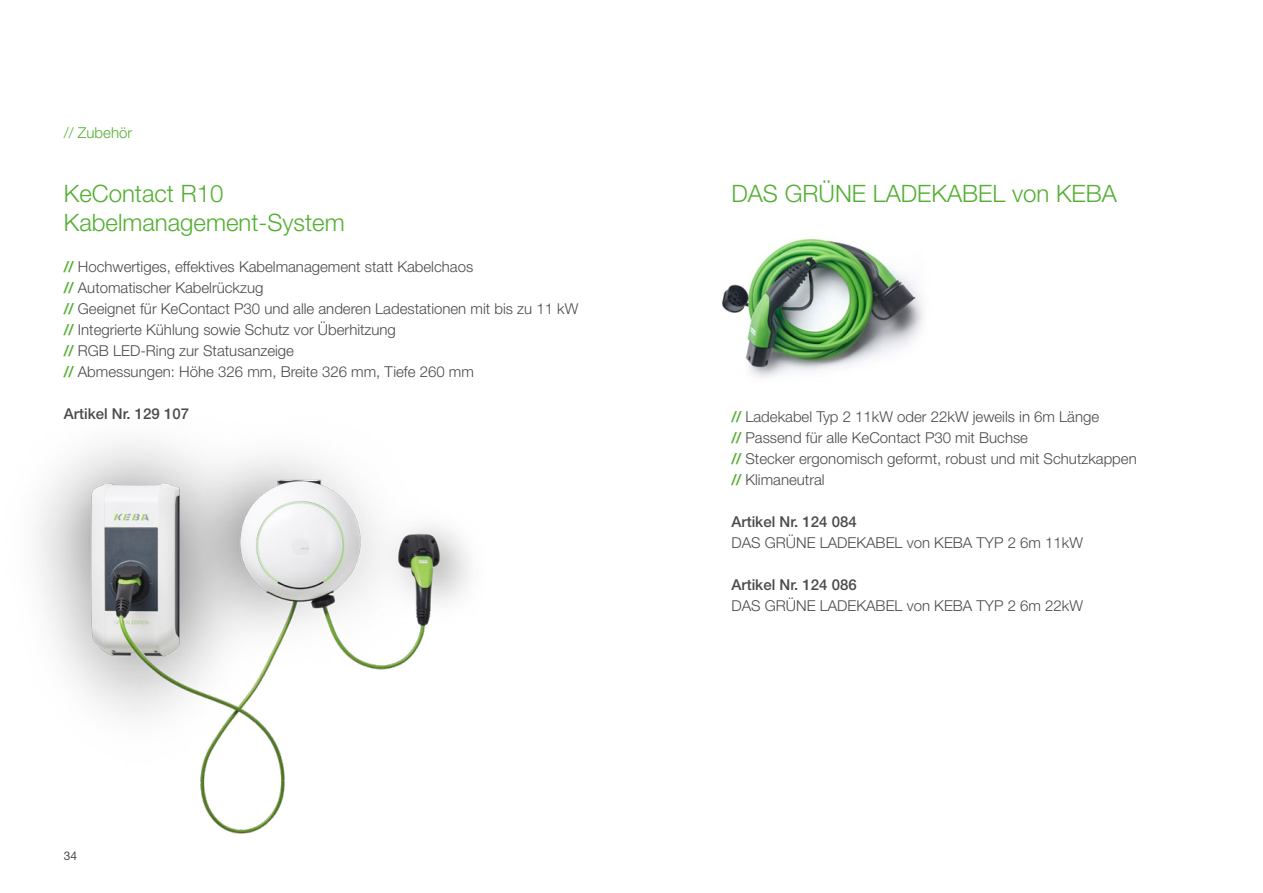
<style>
.page{position:relative;width:1263px;height:893px;background:#fff}
.page>*{position:absolute;margin:0;border:0;box-sizing:border-box;transform-origin:0 0}
.t1{font:300 24px/28.8px "Helvetica Neue LT Pro";color:#53af32}
.t2{font:300 15px/21px "Helvetica Neue LT Pro";color:#4b4b4a}
.t3{font:500 15px "Helvetica Neue LT Pro";color:#4b4b4a}
.t4{font:300 15px "Helvetica Neue LT Pro";color:#53af32}
.t5{font:12px "Helvetica Neue LT Pro";color:#4b4b4a}
.s1{font-weight:500;color:#53af32}
</style>
<div class="page">
<img style="left:37px;top:442px;width:432px;height:392px">
<img style="left:722px;top:238px;width:201px;height:140px">
<p class="t4" style="left:64px;top:124px;width:70px">// Zubehör</p>
<h1 class="t1" style="left:64px;top:179px;width:282px">KeContact R10<br>Kabelmanagement-System</h1>
<p class="t2" style="left:64px;top:256px;width:516px"><span class="s1">//</span> Hochwertiges, effektives Kabelmanagement statt Kabelchaos<br><span class="s1">//</span> Automatischer Kabelrückzug<br><span class="s1">//</span> Geeignet für KeContact P30 und alle anderen Ladestationen mit bis zu 11 kW <span class="s1">//</span> Integrierte Kühlung sowie Schutz vor Überhitzung<br><span class="s1">//</span> RGB LED-Ring zur Statusanzeige<br><span class="s1">//</span> Abmessungen: Höhe 326 mm, Breite 326 mm, Tiefe 260 mm</p>
<p class="t3" style="left:64px;top:404px;width:127px">Artikel Nr. 129 107</p>
<p class="t5" style="left:64px;top:848px;width:15px">34</p>
<h1 class="t1" style="left:731px;top:179px;width:387px">DAS GRÜNE LADEKABEL von KEBA</h1>
<p class="t2" style="left:731px;top:405px;width:407px"><span class="s1">//</span> Ladekabel Typ 2 11kW oder 22kW jeweils in 6m Länge<br><span class="s1">//</span> Passend für alle KeContact P30 mit Buchse<br><span class="s1">//</span> Stecker ergonomisch geformt, robust und mit Schutzkappen <span class="s1">//</span> Klimaneutral</p>
<p class="t3" style="left:731px;top:512px;width:127px">Artikel Nr. 124 084</p>
<p class="t2" style="left:731px;top:531px;width:353px">DAS GRÜNE LADEKABEL von KEBA TYP 2 6m 11kW</p>
<p class="t3" style="left:731px;top:575px;width:127px">Artikel Nr. 124 086</p>
<p class="t2" style="left:731px;top:594px;width:353px">DAS GRÜNE LADEKABEL von KEBA TYP 2 6m 22kW</p>
</div>
